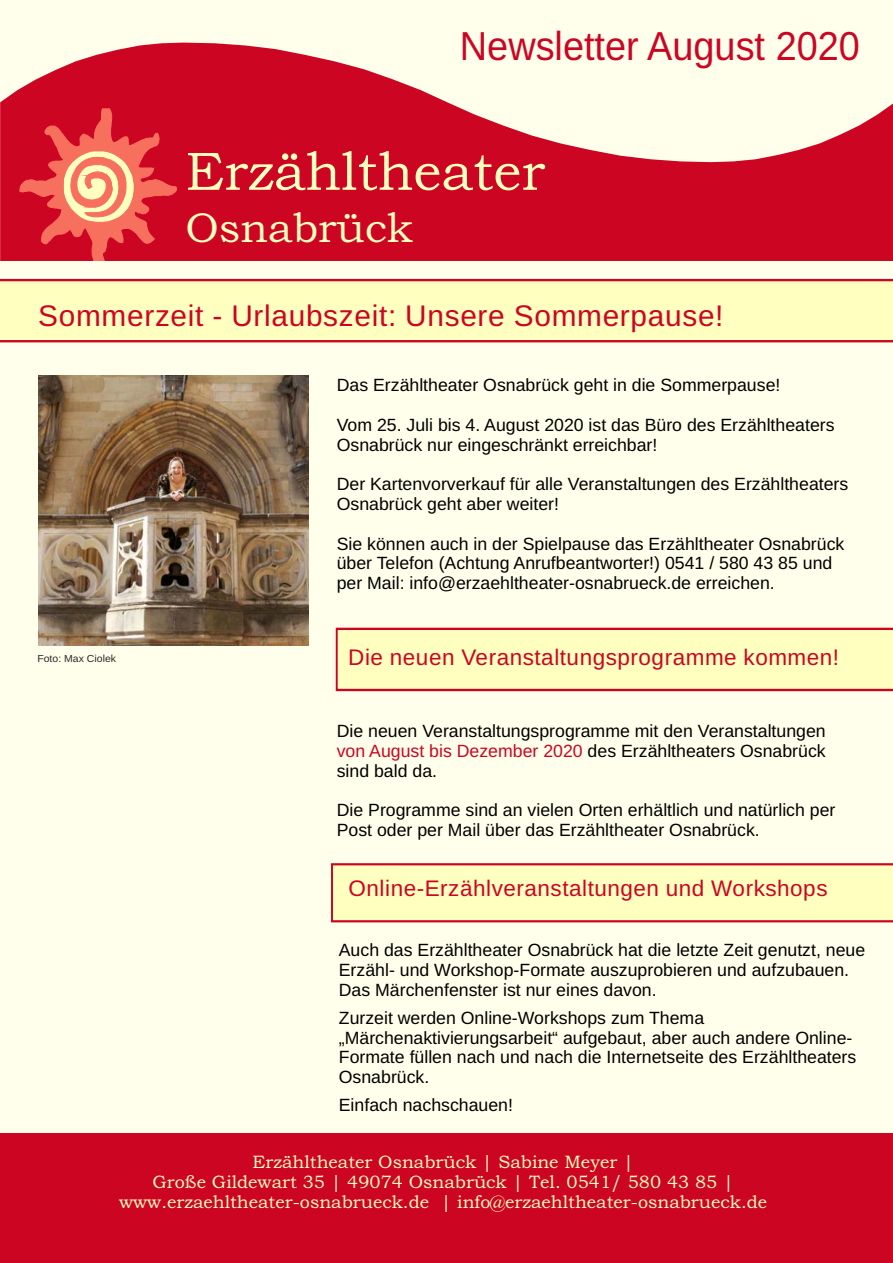
<style>
.page{position:relative;width:893px;height:1263px;background:#fff}
.page>*{position:absolute;margin:0;border:0;box-sizing:border-box;transform-origin:0 0}
.t1{font:54px "Bookman Old Style";color:#ffffbf}
.t2{font:41.85px "Bookman Old Style";color:#ffffbf}
.t3{font:40.5px "Liberation Sans";color:#cc0523;scale:.94 1}
.t4{font:29.85px "Liberation Sans";letter-spacing:.025em;color:#cd0423}
.t5{font:300 29.85px "Swiss 721 BT";letter-spacing:.02em;color:#cd0423}
.t6{font:22.5px "Liberation Sans";letter-spacing:.025em;color:#cd0423}
.t7{font:18px/20.2px "Bookman Old Style";color:#ffffbf;text-align:center}
.t8{font:17.7px/19.8px "Liberation Sans";color:#000}
.t9{font:10.2px "Liberation Sans";color:#2b2a29}
.s1{color:#cd0523}
</style>
<div class="page">
<div style="left:0;top:0;width:892px;height:560px;background:#ffffec"></div>
<svg style="left:0;top:43px;width:893px;height:218px;fill:#cc0523"></svg>
<svg style="left:20px;top:108px;width:157px;height:153px;background:#e04347"></svg>
<div style="left:0;top:261px;width:893px;height:979px;background:#ffffec"></div>
<div style="left:0;top:1133px;width:893px;height:130px;background:#cc0523"></div>
<svg style="left:0;top:278px;width:893px;height:65px;background:#fbecb4"></svg>
<svg style="left:335px;top:627px;width:558px;height:65px;background:#fbecb4"></svg>
<img style="left:38px;top:375px;width:270px;height:270px">
<svg style="left:331px;top:863px;width:562px;height:60px;background:#fbebb3"></svg>
<h3 class="t3" style="left:460px;top:31px;width:427px">Newsletter August 2020</h3>
<h1 class="t1" style="left:185px;top:151px;width:361px">Erzähltheater</h1>
<h2 class="t2" style="left:185px;top:212px;width:229px">Osnabrück</h2>
<h3 class="t5" style="left:38px;top:302px;width:542px">Vorankündigung - Silvesterveranstaltung</h3>
<h3 class="t4" style="left:38px;top:304px;width:687px">Sommerzeit - Urlaubszeit: Unsere Sommerpause!</h3>
<p class="t8" style="left:337px;top:377px;width:445px">Das Erzähltheater Osnabrück geht in die Sommerpause!</p>
<p class="t8" style="left:337px;top:416px;width:499px">Vom 25. Juli bis 4. August 2020 ist das Büro des Erzähltheaters<br>Osnabrück nur eingeschränkt erreichbar!</p>
<p class="t8" style="left:337px;top:476px;width:513px">Der Kartenvorverkauf für alle Veranstaltungen des Erzähltheaters<br>Osnabrück geht aber weiter!</p>
<p class="t9" style="left:37px;top:655px;width:80px">Foto: Max Ciolek</p>
<p class="t8" style="left:337px;top:535px;width:509px">Sie können auch in der Spielpause das Erzähltheater Osnabrück über Telefon (Achtung Anrufbeantworter!) 0541 / 580 43 85 und per Mail: info@erzaehltheater-osnabrueck.de erreichen.</p>
<p class="t6" style="left:348px;top:648px;width:492px">Die neuen Veranstaltungsprogramme kommen!</p>
<p class="t8" style="left:337px;top:723px;width:491px;text-align:justify">Die neuen Veranstaltungsprogramme mit den Veranstaltungen <span class="s1">von August bis Dezember 2020</span> des Erzähltheaters Osnabrück sind bald da.</p>
<p class="t8" style="left:337px;top:802px;width:500px">Die Programme sind an vielen Orten erhältlich und natürlich per<br>Post oder per Mail über das Erzähltheater Osnabrück.</p>
<p class="t6" style="left:349px;top:879px;width:481px">Online-Erzählveranstaltungen und Workshops</p>
<p class="t8" style="left:339px;top:942px;width:528px">Auch das Erzähltheater Osnabrück hat die letzte Zeit genutzt, neue<br>Erzähl- und Workshop-Formate auszuprobieren und aufzubauen.<br>Das Märchenfenster ist nur eines davon.</p>
<p class="t8" style="left:339px;top:1009px;width:519px">Zurzeit werden Online-Workshops zum Thema „Märchenaktivierungsarbeit“ aufgebaut, aber auch andere Online-Formate füllen nach und nach die Internetseite des Erzähltheaters Osnabrück.</p>
<p class="t8" style="left:339px;top:1097px;width:176px">Einfach nachschauen!</p>
<p class="t7" style="left:153px;top:1153px;width:583px">Erzähltheater Osnabrück | Sabine Meyer |<br>Große Gildewart 35 | 49074 Osnabrück | Tel. 0541/ 580 43 85 |</p>
<p class="t7" style="left:119px;top:1194px;width:649px">www.erzaehltheater-osnabrueck.de | info@erzaehltheater-osnabrueck.de</p>
</div>
